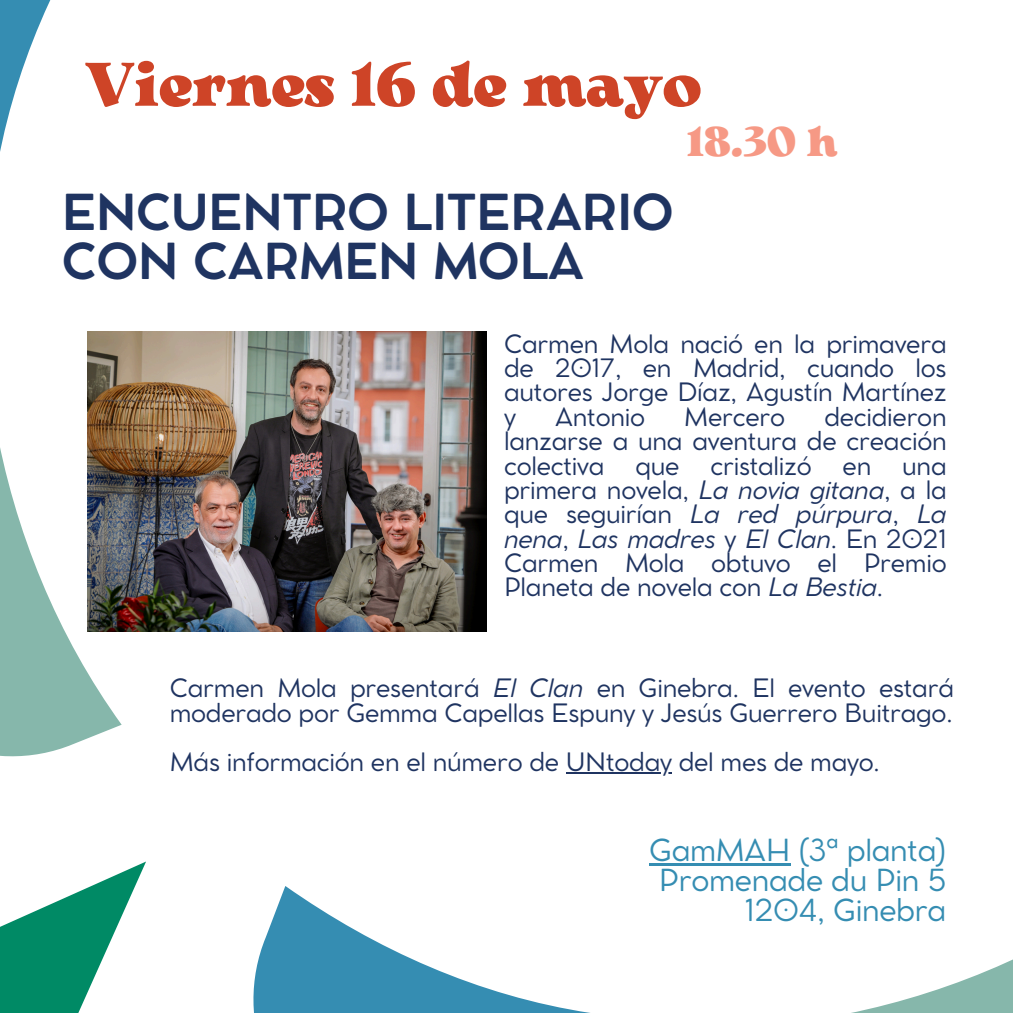
<style>
.page{position:relative;width:1013px;height:1013px;background:#fff}
.page>*{position:absolute;margin:0;border:0;box-sizing:border-box;transform-origin:0 0}
.t1{font:800 61.25px "Arsenica Antiqua";letter-spacing:-.01em;color:#ce4427}
.t2{font:700 48.88px/48.8px "Cocomat Pro";letter-spacing:-.01em;color:#1f3461}
.t3{font:800 41.25px "Arsenica Antiqua";color:#f69985}
.t4{font:30px/30px "Cocomat Pro";letter-spacing:-.01em;color:#358db2;text-align:right}
.t5{font:25px/24.4px "Cocomat Pro";letter-spacing:-.01em;color:#1f3461;text-align:justify}
.s1{font-style:italic}
</style>
<div class="page">
<svg style="left:0;top:861px;width:146px;height:151px"></svg>
<svg style="left:856px;top:966px;width:156px;height:46px"></svg>
<svg style="left:0;top:419px;width:122px;height:338px"></svg>
<svg style="left:0;top:0;width:51px;height:152px"></svg>
<svg style="left:253px;top:966px;width:331px;height:46px;fill:#358db2"></svg>
<img style="left:88px;top:331px;width:398px;height:300px">
<hr style="left:649px;top:863px;width:141px;height:2px;background:#358db2">
<hr style="left:566px;top:772px;width:105px;height:2px;background:#1f3461">
<h3 class="t1" style="left:85px;top:61px;width:618px">Viernes 16 de mayo</h3>
<p class="t2" style="left:62px;top:192px;width:613px">ENCUENTRO LITERARIO<br>CON CARMEN MOLA</p>
<p class="t3" style="left:687px;top:126px;width:152px">18.30 h</p>
<h4 class="t5" style="left:504px;top:333px;width:444px">Carmen Mola nació en la primavera de 2017, en Madrid, cuando los autores Jorge Díaz, Agustín Martínez y</h4>
<h4 class="t5" style="left:504px;top:406px;width:444px;text-indent:320px">decidieron lanzarse a una aventura de creación colectiva que cristalizó en una primera novela, <span class="s1">La novia gitana</span>, a la que seguirían <span class="s1">La red púrpura</span>, <span class="s1">La nena</span>, <span class="s1">Las madres</span> y <span class="s1">El Clan</span>. En 2021<br>Carmen Mola obtuvo el Premio Planeta de novela con <span class="s1">La Bestia</span>.</h4>
<h4 class="t5" style="left:555px;top:406px;width:91px">Antonio</h4>
<h4 class="t5" style="left:684px;top:406px;width:102px">Mercero</h4>
<h1 class="t5" style="left:170px;top:678px;width:785px">Carmen Mola presentará <span class="s1">El Clan</span> en Ginebra. El evento estará moderado por Gemma Capellas Espuny y Jesús Guerrero Buitrago.</h1>
<h2 class="t5" style="left:170px;top:751px;width:711px">Más información en el número de UNtoday del mes de mayo.</h2>
<p class="t4" style="left:649px;top:837px;width:299px">GamMAH (3ª planta)<br>Promenade du Pin 5<br>1204, Ginebra</p>
</div>
